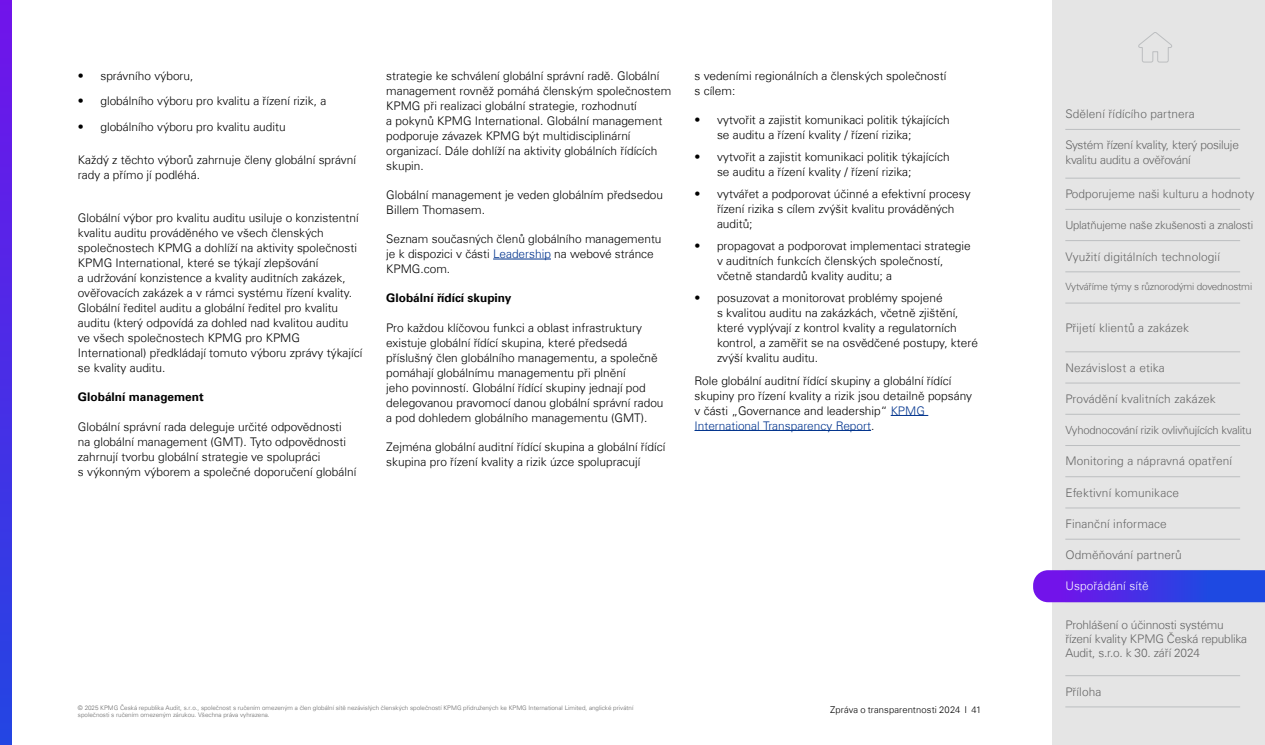
<style>
.page{position:relative;width:1265px;height:745px;background:#fff}
.page>*{position:absolute;margin:0;border:0;box-sizing:border-box;transform-origin:0 0}
.t1{font:300 11.88px/15px "Universfor KPMG";color:#000}
.t2{font:300 11.88px "Universfor KPMG";letter-spacing:.005em;color:#666}
.t3{font:300 11.88px/14.2px "Universfor KPMG";letter-spacing:-.015em;color:#666}
.t4{font:300 11.88px/14.2px "Universfor KPMG";letter-spacing:-.02em;color:#666}
.t5{font:700 11.88px "Universfor KPMG";color:#000}
.t6{font:300 11.88px "Universfor KPMG";letter-spacing:.01em;color:#666767}
.t7{font:300 11.88px "Universfor KPMG";letter-spacing:.01em;color:#fff}
.t8{font:300 11.25px "Universfor KPMG";letter-spacing:-.02em;color:#666}
.t9{font:300 10px "Universfor KPMG";letter-spacing:-.02em;color:#666}
.t10{font:300 9.38px "Universfor KPMG";letter-spacing:.01em;color:#000}
.t11{font:300 6.25px/7.5px "Universfor KPMG";color:#666}
.s1{color:#00338d}
</style>
<div class="page">
<hr style="left:493px;top:258px;width:58px;height:1px;background:#00338d">
<hr style="left:891px;top:415px;width:37px;height:1px;background:#00338d">
<hr style="left:694px;top:430px;width:177px;height:1px;background:#00338d">
<div style="left:1052px;top:0;width:213px;height:744px;background:#e5e5e5"></div>
<hr style="left:1065px;top:129px;width:175px;height:1px;background:#bcbec0">
<hr style="left:1065px;top:209px;width:175px;height:1px;background:#bcbec0">
<hr style="left:1065px;top:178px;width:175px;height:1px;background:#bcbec0">
<hr style="left:1065px;top:240px;width:175px;height:1px;background:#bcbec0">
<hr style="left:1065px;top:271px;width:175px;height:1px;background:#bcbec0">
<hr style="left:1065px;top:302px;width:175px;height:1px;background:#bcbec0">
<hr style="left:1065px;top:351px;width:175px;height:1px;background:#bcbec0">
<hr style="left:1065px;top:382px;width:175px;height:1px;background:#bcbec0">
<hr style="left:1065px;top:413px;width:175px;height:1px;background:#bcbec0">
<hr style="left:1065px;top:445px;width:175px;height:1px;background:#bcbec0">
<hr style="left:1065px;top:476px;width:175px;height:1px;background:#bcbec0">
<hr style="left:1065px;top:507px;width:175px;height:1px;background:#bcbec0">
<hr style="left:1065px;top:538px;width:175px;height:1px;background:#bcbec0">
<hr style="left:1065px;top:569px;width:175px;height:1px;background:#bcbec0">
<hr style="left:1065px;top:675px;width:175px;height:1px;background:#bcbec0">
<hr style="left:1065px;top:706px;width:175px;height:1px;background:#bcbec0">
<svg style="left:1138px;top:32px;width:34px;height:30px"></svg>
<svg style="left:0;top:0;width:12px;height:744px;background:#4a2ce6"></svg>
<svg style="left:1033px;top:570px;width:232px;height:32px;background:#4535e5"></svg>
<p class="t1" style="left:78px;top:68px;width:117px">• správního výboru,</p>
<p class="t1" style="left:78px;top:93px;width:250px">• globálního výboru pro kvalitu a řízení rizik, a</p>
<p class="t1" style="left:78px;top:119px;width:209px">• globálního výboru pro kvalitu auditu</p>
<p class="t1" style="left:78px;top:152px;width:280px">Každý z těchto výborů zahrnuje členy globální správní rady a přímo jí podléhá.</p>
<p class="t1" style="left:78px;top:210px;width:286px">Globální výbor pro kvalitu auditu usiluje o konzistentní kvalitu auditu prováděného ve všech členských společnostech KPMG a dohlíží na aktivity společnosti KPMG International, které se týkají zlepšování<br>a udržování konzistence a kvality auditních zakázek, ověřovacích zakázek a v rámci systému řízení kvality.<br>Globální ředitel auditu a globální ředitel pro kvalitu auditu (který odpovídá za dohled nad kvalitou auditu ve všech společnostech KPMG pro KPMG International) předkládají tomuto výboru zprávy týkající se kvality auditu.</p>
<p class="t5" style="left:78px;top:390px;width:127px">Globální management</p>
<p class="t1" style="left:78px;top:418px;width:280px">Globální správní rada deleguje určité odpovědnosti na globální management (GMT). Tyto odpovědnosti zahrnují tvorbu globální strategie ve spolupráci<br>s výkonným výborem a společné doporučení globální</p>
<p class="t1" style="left:386px;top:68px;width:287px">strategie ke schválení globální správní radě. Globální management rovněž pomáhá členským společnostem KPMG při realizaci globální strategie, rozhodnutí<br>a pokynů KPMG International. Globální management podporuje závazek KPMG být multidisciplinární organizací. Dále dohlíží na aktivity globálních řídících skupin.</p>
<p class="t1" style="left:386px;top:187px;width:278px">Globální management je veden globálním předsedou<br>Billem Thomasem.</p>
<p class="t1" style="left:386px;top:231px;width:277px">Seznam současných členů globálního managementu je k dispozici v části <span class="s1">Leadership</span> na webové stránce<br>KPMG.com.</p>
<p class="t5" style="left:386px;top:291px;width:127px">Globální řídící skupiny</p>
<p class="t1" style="left:386px;top:319px;width:279px">Pro každou klíčovou funkci a oblast infrastruktury existuje globální řídící skupina, které předsedá příslušný člen globálního managementu, a společně pomáhají globálnímu managementu při plnění<br>jeho povinností. Globální řídící skupiny jednají pod delegovanou pravomocí danou globální správní radou a pod dohledem globálního managementu (GMT).</p>
<p class="t1" style="left:386px;top:439px;width:281px">Zejména globální auditní řídící skupina a globální řídící skupina pro řízení kvality a rizik úzce spolupracují</p>
<p class="t1" style="left:694px;top:68px;width:253px">s vedeními regionálních a členských společností s cílem:</p>
<p class="t1" style="left:717px;top:112px;width:234px;text-indent:-23px">• vytvořit a zajistit komunikaci politik týkajících se auditu a řízení kvality / řízení rizika;</p>
<p class="t1" style="left:717px;top:149px;width:234px;text-indent:-23px">• vytvořit a zajistit komunikaci politik týkajících se auditu a řízení kvality / řízení rizika;</p>
<p class="t1" style="left:717px;top:186px;width:255px;text-indent:-23px">• vytvářet a podporovat účinné a efektivní procesy řízení rizika s cílem zvýšit kvalitu prováděných auditů;</p>
<p class="t1" style="left:717px;top:238px;width:255px;text-indent:-23px">• propagovat a podporovat implementaci strategie v auditních funkcích členských společností, včetně standardů kvality auditu; a</p>
<p class="t1" style="left:717px;top:290px;width:262px;text-indent:-23px">• posuzovat a monitorovat problémy spojené<br>s kvalitou auditu na zakázkách, včetně zjištění, které vyplývají z kontrol kvality a regulatorních kontrol, a zaměřit se na osvědčené postupy, které zvýší kvalitu auditu.</p>
<p class="t1" style="left:694px;top:372px;width:279px">Role globální auditní řídící skupiny a globální řídící skupiny pro řízení kvality a rizik jsou detailně popsány v části „Governance and leadership“ <span class="s1">KPMG International Transparency Report</span>.</p>
<p class="t11" style="left:78px;top:703px;width:557px">© 2025 KPMG Česká republika Audit, s.r.o., společnost s ručením omezeným a člen globální sítě nezávislých členských společností KPMG přidružených ke KPMG International Limited, anglické privátní společnosti s ručením omezeným zárukou. Všechna práva vyhrazena.</p>
<p class="t10" style="left:830px;top:703px;width:153px">Zpráva o transparentnosti 2024 I 41</p>
<p class="t6" style="left:1065px;top:107px;width:131px">Sdělení řídícího partnera</p>
<p class="t4" style="left:1065px;top:138px;width:175px">Systém řízení kvality, který posiluje kvalitu auditu a ověřování</p>
<p class="t2" style="left:1065px;top:186px;width:191px">Podporujeme naši kulturu a hodnoty</p>
<p class="t8" style="left:1065px;top:218px;width:189px">Uplatňujeme naše zkušenosti a znalosti</p>
<p class="t2" style="left:1065px;top:249px;width:156px">Využití digitálních technologií</p>
<p class="t9" style="left:1065px;top:280px;width:188px">Vytváříme týmy s různorodými dovednostmi</p>
<p class="t2" style="left:1065px;top:320px;width:125px">Přijetí klientů a zakázek</p>
<p class="t2" style="left:1065px;top:360px;width:101px">Nezávislost a etika</p>
<p class="t2" style="left:1065px;top:391px;width:152px">Provádění kvalitních zakázek</p>
<p class="t8" style="left:1065px;top:422px;width:188px">Vyhodnocování rizik ovlivňujících kvalitu</p>
<p class="t2" style="left:1065px;top:453px;width:168px">Monitoring a nápravná opatření</p>
<p class="t2" style="left:1065px;top:485px;width:115px">Efektivní komunikace</p>
<p class="t2" style="left:1065px;top:516px;width:103px">Finanční informace</p>
<p class="t2" style="left:1065px;top:547px;width:118px">Odměňování partnerů</p>
<p class="t7" style="left:1065px;top:578px;width:85px">Uspořádání sítě</p>
<p class="t3" style="left:1065px;top:617px;width:183px">Prohlášení o účinnosti systému řízení kvality KPMG Česká republika<br>Audit, s.r.o. k 30. září 2024</p>
<p class="t2" style="left:1065px;top:683px;width:38px">Příloha</p>
</div>
